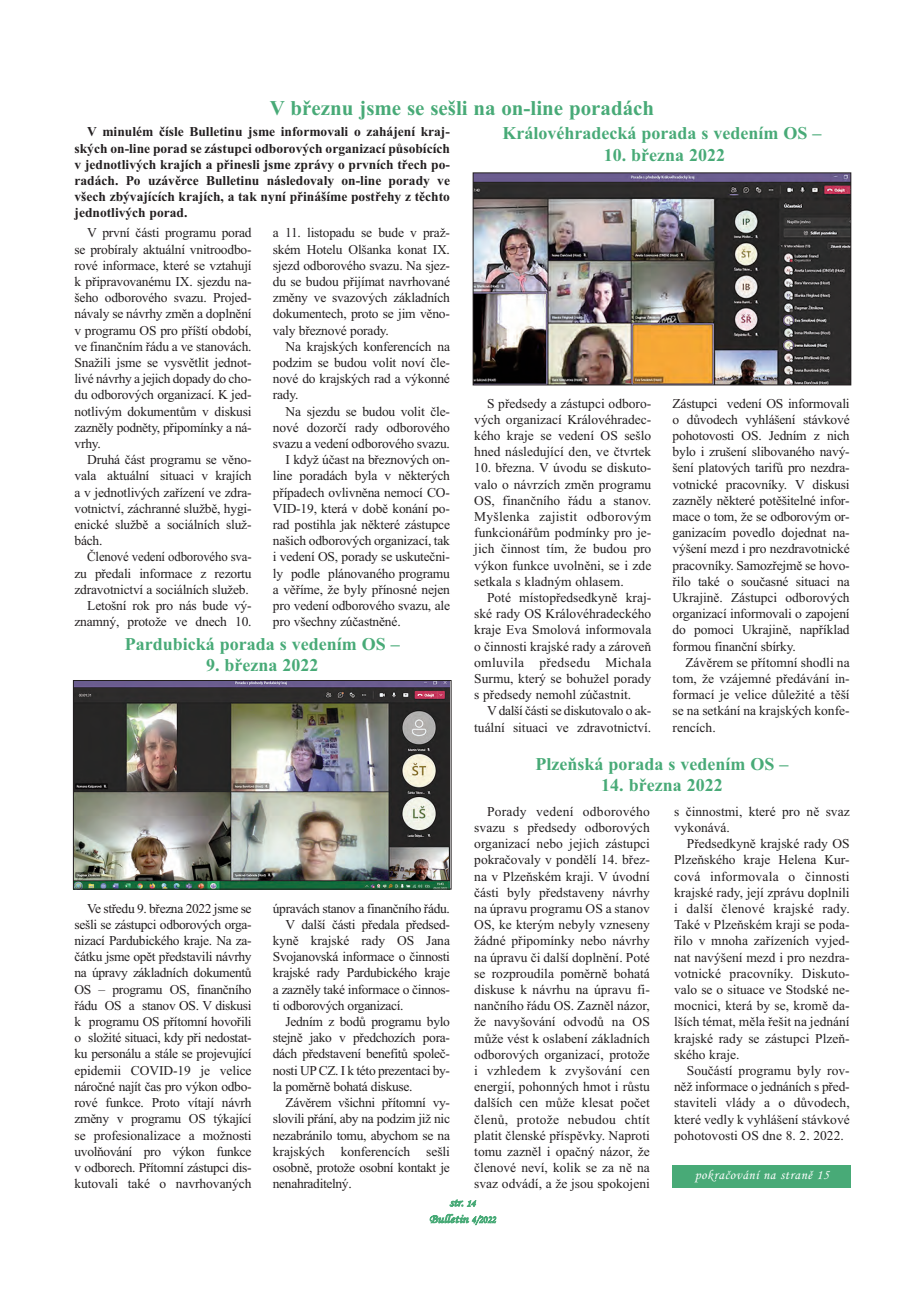
<style>
.page{position:relative;width:920px;height:1290px;background:#fff}
.page>*{position:absolute;margin:0;border:0;box-sizing:border-box;transform-origin:0 0}
.t1{font:700 21px "Times New Roman";color:#48aa77}
.t2{font:700 18px "Times New Roman";color:#48aa77}
.t3{font:13.5px/16.2px "Times New Roman";letter-spacing:-.015em;color:#231f20;text-align:justify}
.t4{font:700 13.5px/16.2px "Times New Roman";color:#231f20;text-align:justify}
.t5{font:13.5px/16.2px "Times New Roman";letter-spacing:-.015em;color:#231f20;text-align:right;scale:.95 1}
.t6{font:13.5px "Monotype Corsiva";letter-spacing:.045em;color:#fff}
.t7{font:12.15px/16.5px "Monotype Corsiva";letter-spacing:-.015em;color:#48aa77;text-align:center;scale:1.11 1}
.s1{font-size:9.45px}
.s2{font-size:10.5px}
</style>
<div class="page">
<div style="left:673px;top:1165px;width:178px;height:22px;background:#48aa77"></div>
<img style="left:75px;top:682px;width:374px;height:205px">
<div style="left:73px;top:680px;width:378px;height:209px;border:1px solid #231f20"></div>
<img style="left:475px;top:174px;width:374px;height:209px">
<div style="left:473px;top:172px;width:378px;height:213px;border:1px solid #231f20"></div>
<h1 class="t1" style="left:270px;top:95px;width:386px">V březnu jsme se sešli na on-line poradách</h1>
<p class="t4" style="left:75px;top:124px;width:377px;text-indent:13px">V minulém čísle Bulletinu jsme informovali o zahájení kraj&shy;ských on-line porad se zástupci odborových organizací působících v jednotlivých krajích a přinesli jsme zprávy o prvních třech po&shy;radách. Po uzávěrce Bulletinu následovaly on-line porady ve všech zbývajících krajích, a tak nyní přinášíme postřehy z těchto jednotlivých porad.</p>
<p class="t3" style="left:75px;top:225px;width:179px;text-indent:13px">V první části programu porad se probíraly aktuální vnitroodbo&shy;rové informace, které se vztahují k připravovanému IX. sjezdu na&shy;šeho odborového svazu. Projed&shy;návaly se návrhy změn a doplnění v programu OS pro příští období, ve finančním řádu a ve stanovách.<br>Snažili jsme se vysvětlit jednot&shy;livé návrhy a jejich dopady do cho&shy;du odborových organizací. K jed&shy;notlivým dokumentům v diskusi zazněly podněty, připomínky a ná&shy;vrhy.</p>
<p class="t3" style="left:75px;top:451px;width:179px;text-indent:13px">Druhá část programu se věno&shy;vala aktuální situaci v krajích a v jednotlivých zařízení ve zdra&shy;votnictví, záchranné službě, hygi&shy;enické službě a sociálních služ&shy;bách.</p>
<p class="t5" style="left:75px;top:549px;width:188px">Členové vedení odborového sva&shy;zu předali informace z rezortu zdravotnictví a sociálních služeb.<br>Letošní rok pro nás bude vý&shy;znamný, protože ve dnech 10.</p>
<h2 class="t2" style="left:503px;top:122px;width:320px">Královéhradecká porada s vedením OS –</h2>
<h2 class="t2" style="left:604px;top:144px;width:123px">10. března 2022</h2>
<p class="t3" style="left:273px;top:225px;width:179px">a 11. listopadu se bude v praž&shy;ském Hotelu Olšanka konat IX. sjezd odborového svazu. Na sjez&shy;du se budou přijímat navrhované změny ve svazových základních dokumentech, proto se jim věno&shy;valy březnové porady.</p>
<p class="t3" style="left:273px;top:338px;width:179px;text-indent:13px">Na krajských konferencích na podzim se budou volit noví čle&shy;nové do krajských rad a výkonné rady.</p>
<p class="t3" style="left:286px;top:403px;width:166px">Na sjezdu se budou volit čle-</p>
<p class="t3" style="left:273px;top:419px;width:179px">nové dozorčí rady odborového</p>
<p class="t3" style="left:273px;top:435px;width:179px">svazu a vedení odborového svazu.</p>
<p class="t3" style="left:286px;top:451px;width:166px">I když účast na březnových on-</p>
<p class="t3" style="left:273px;top:468px;width:179px">line poradách byla v některých</p>
<p class="t3" style="left:273px;top:484px;width:179px">případech ovlivněna nemocí CO-</p>
<p class="t3" style="left:273px;top:500px;width:179px">VID-19, která v době konání po-</p>
<p class="t3" style="left:273px;top:516px;width:179px">rad postihla jak některé zástupce</p>
<p class="t3" style="left:273px;top:532px;width:179px">našich odborových organizací, tak</p>
<p class="t3" style="left:273px;top:549px;width:179px">i vedení OS, porady se uskutečni-</p>
<p class="t3" style="left:273px;top:565px;width:179px">ly podle plánovaného programu</p>
<p class="t3" style="left:273px;top:581px;width:179px">a věříme, že byly přínosné nejen</p>
<p class="t3" style="left:273px;top:597px;width:179px">pro vedení odborového svazu, ale</p>
<p class="t3" style="left:273px;top:613px;width:129px">pro všechny zúčastněné.</p>
<h2 class="t2" style="left:125px;top:633px;width:276px">Pardubická porada s vedením OS –</h2>
<h2 class="t2" style="left:206px;top:655px;width:114px">9. března 2022</h2>
<p class="t3" style="left:474px;top:395px;width:179px;text-indent:13px">S předsedy a zástupci odboro&shy;vých organizací Královéhradec&shy;kého kraje se vedení OS sešlo hned následující den, ve čtvrtek</p>
<p class="t3" style="left:474px;top:460px;width:179px">10. března. V úvodu se diskuto&shy;valo o návrzích změn programu OS, finančního řádu a stanov.<br>Myšlenka zajistit odborovým funkcionářům podmínky pro je&shy;jich činnost tím, že budou pro výkon funkce uvolněni, se i zde setkala s kladným ohlasem.</p>
<p class="t3" style="left:474px;top:589px;width:179px;text-indent:13px">Poté místopředsedkyně kraj&shy;ské rady OS Královéhradeckého kraje Eva Smolová informovala o činnosti krajské rady a zároveň omluvila předsedu Michala Surmu, který se bohužel porady s předsedy nemohl zúčastnit.</p>
<p class="t3" style="left:474px;top:703px;width:179px;text-align:right">V další části se diskutovalo o ak&shy;tuální situaci ve zdravotnictví.</p>
<p class="t3" style="left:673px;top:395px;width:179px">Zástupci vedení OS informovali o důvodech vyhlášení stávkové pohotovosti OS. Jedním z nich bylo i zrušení slibovaného navý&shy;šení platových tarifů pro nezdra&shy;votnické pracovníky. V diskusi zazněly některé potěšitelné infor&shy;mace o tom, že se odborovým or&shy;ganizacím povedlo dojednat na&shy;výšení mezd i pro nezdravotnické pracovníky. Samozřejmě se hovo&shy;řilo také o současné situaci na Ukrajině. Zástupci odborových organizací informovali o zapojení do pomoci Ukrajině, například formou finanční sbírky.</p>
<p class="t3" style="left:673px;top:654px;width:179px;text-indent:13px">Závěrem se přítomní shodli na tom, že vzájemné předávání in&shy;formací je velice důležité a těší se na setkání na krajských konfe&shy;rencích.</p>
<h2 class="t2" style="left:536px;top:753px;width:254px">Plzeňská porada s vedením OS –</h2>
<h2 class="t2" style="left:601px;top:774px;width:123px">14. března 2022</h2>
<p class="t3" style="left:474px;top:803px;width:177px;text-indent:13px">Porady vedení odborového svazu s předsedy odborových organizací nebo jejich zástupci pokračovaly v pondělí 14. břez&shy;na v Plzeňském kraji. V úvodní části byly představeny návrhy na úpravu programu OS a stanov OS, ke kterým nebyly vzneseny žádné připomínky nebo návrhy na úpravu či další doplnění. Poté se rozproudila poměrně bohatá diskuse k návrhu na úpravu fi&shy;nančního řádu OS. Zazněl názor, že navyšování odvodů na OS může vést k oslabení základních odborových organizací, protože i vzhledem k zvyšování cen energií, pohonných hmot i růstu dalších cen může klesat počet členů, protože nebudou chtít platit členské příspěvky. Naproti tomu zazněl i opačný názor, že členové neví, kolik se za ně na svaz odvádí, a že jsou spokojeni</p>
<p class="t3" style="left:674px;top:803px;width:177px">s činnostmi, které pro ně svaz vykonává.</p>
<p class="t3" style="left:674px;top:835px;width:177px;text-indent:13px">Předsedkyně krajské rady OS Plzeňského kraje Helena Kur&shy;cová informovala o činnosti krajské rady, její zprávu doplnili i další členové krajské rady.<br>Také v Plzeňském kraji se poda&shy;řilo v mnoha zařízeních vyjed&shy;nat navýšení mezd i pro nezdra&shy;votnické pracovníky. Diskuto&shy;valo se o situace ve Stodské ne&shy;mocnici, která by se, kromě da&shy;lších témat, měla řešit na jednání krajské rady se zástupci Plzeň&shy;ského kraje.</p>
<p class="t3" style="left:674px;top:1062px;width:177px;text-indent:13px">Součástí programu byly rov&shy;něž informace o jednáních s před&shy;staviteli vlády a o důvodech, které vedly k vyhlášení stávkové pohotovosti OS dne 8. 2. 2022.</p>
<p class="t3" style="left:75px;top:900px;width:179px;text-indent:13px">Ve středu 9. března 2022 jsme se sešli se zástupci odborových orga&shy;nizací Pardubického kraje. Na za&shy;čátku jsme opět představili návrhy na úpravy základních dokumentů OS – programu OS, finančního řádu OS a stanov OS. V diskusi k programu OS přítomní hovořili o složité situaci, kdy při nedostat&shy;ku personálu a stále se projevující epidemii COVID-19 je velice náročné najít čas pro výkon odbo&shy;rové funkce. Proto vítají návrh změny v programu OS týkající se profesionalizace a možnosti uvolňování pro výkon funkce v odborech. Přítomní zástupci dis&shy;kutovali také o navrhovaných</p>
<p class="t3" style="left:273px;top:900px;width:179px">úpravách stanov a finančního řádu.</p>
<p class="t3" style="left:286px;top:916px;width:166px">V další části předala předsed-</p>
<p class="t3" style="left:273px;top:932px;width:179px">kyně krajské rady OS Jana</p>
<p class="t3" style="left:273px;top:948px;width:179px">Svojanovská informace o činnosti</p>
<p class="t3" style="left:273px;top:965px;width:179px">krajské rady Pardubického kraje</p>
<p class="t3" style="left:273px;top:981px;width:179px">a zazněly také informace o činnos-</p>
<p class="t3" style="left:273px;top:997px;width:132px">ti odborových organizací.</p>
<p class="t3" style="left:286px;top:1013px;width:166px">Jedním z bodů programu bylo</p>
<p class="t3" style="left:273px;top:1029px;width:179px">stejně jako v předchozích pora-</p>
<p class="t3" style="left:273px;top:1046px;width:179px">dách představení benefitů společ-</p>
<p class="t3" style="left:273px;top:1062px;width:179px">nosti UP CZ. I k této prezentaci by-</p>
<p class="t3" style="left:273px;top:1078px;width:141px">la poměrně bohatá diskuse.</p>
<p class="t3" style="left:286px;top:1094px;width:166px">Závěrem všichni přítomní vy-</p>
<p class="t3" style="left:273px;top:1110px;width:179px">slovili přání, aby na podzim již nic</p>
<p class="t3" style="left:273px;top:1127px;width:179px">nezabránilo tomu, abychom se na</p>
<p class="t3" style="left:273px;top:1143px;width:179px">krajských konferencích sešli</p>
<p class="t3" style="left:273px;top:1159px;width:179px">osobně, protože osobní kontakt je</p>
<p class="t3" style="left:273px;top:1175px;width:80px">nenahraditelný.</p>
<p class="t6" style="left:695px;top:1166px;width:136px">pokračování na straně 15</p>
<p class="t7" style="left:429px;top:1194px;width:61px">str. <span class="s1">14<br></span>Bulletin <span class="s2">4/2022</span></p>
</div>
